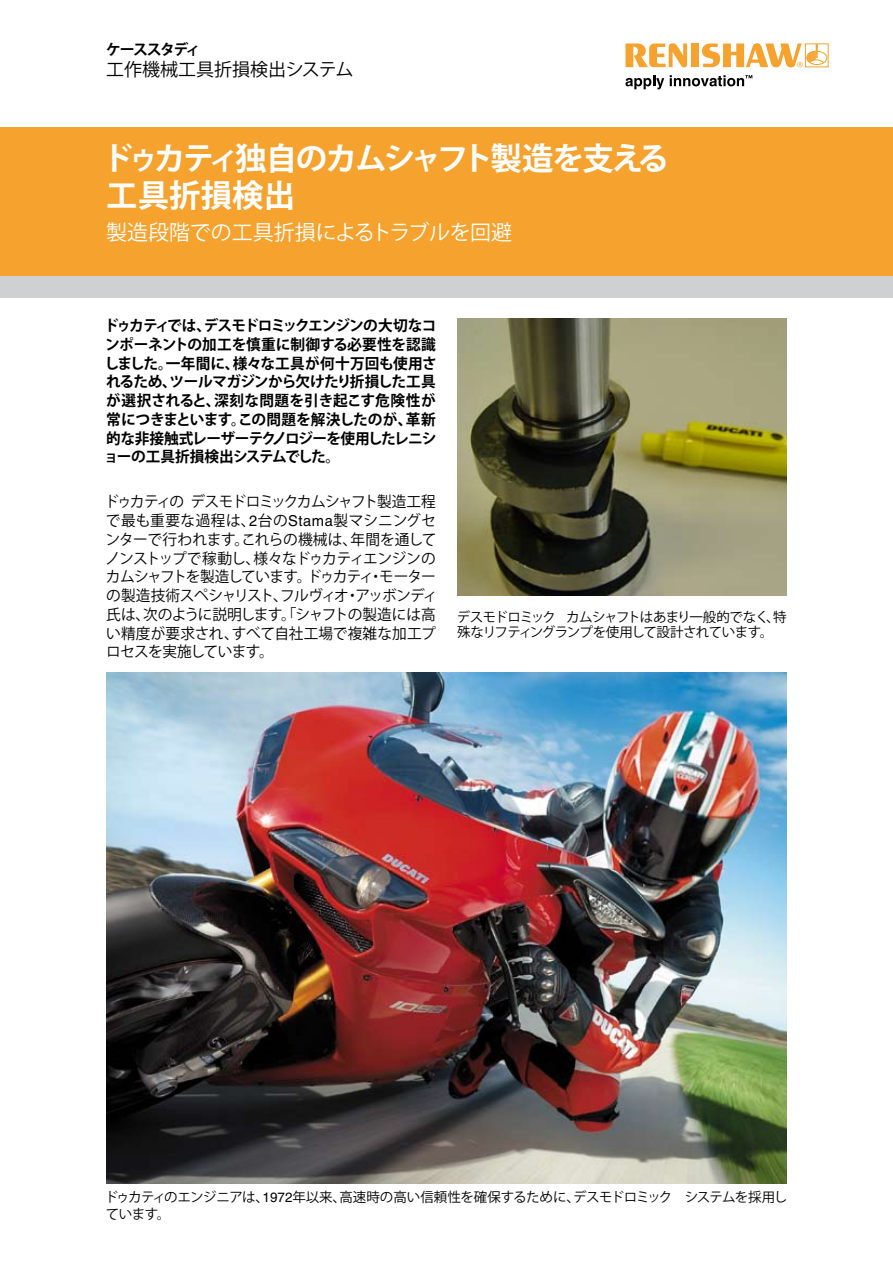
<style>
.page{position:relative;width:893px;height:1263px;background:#fff}
.page>*{position:absolute;margin:0;border:0;box-sizing:border-box;transform-origin:0 0}
.t1{font:700 31.5px/37.5px "Koz Go Pro";letter-spacing:-.065em;color:#fff}
.t2{font:21px "Koz Go Pro";color:#fff}
.t3{font:18px "Koz Go Pro";color:#000}
.t4{font:15px/18.8px "Koz Go Pro";letter-spacing:-.02em;color:#000;text-align:justify}
.t5{font:700 15px/18.8px "Koz Go Pro";letter-spacing:-.055em;color:#000;text-align:justify}
.t6{font:700 15px "Koz Go Pro";letter-spacing:-.105em;color:#000}
.t7{font:13.5px/16.5px "Koz Go Pro";letter-spacing:-.04em;color:#000}
.s1{font-family:"Helvetica"}
</style>
<div class="page">
<div style="left:0;top:128px;width:893px;height:149px;background:#f5a32e"></div>
<div style="left:0;top:276px;width:893px;height:22px;background:#cfd0d1"></div>
<svg style="left:626px;top:43px;width:61px;height:24px"></svg>
<div style="left:691px;top:44px;width:8px;height:23px;background:#f5a32e"></div>
<svg style="left:626px;top:75px;width:38px;height:14px"></svg>
<div style="left:806px;top:51px;width:21px;height:14px;border:1px solid #f5a32e;border-radius:50%"></div>
<svg style="left:702px;top:43px;width:122px;height:24px"></svg>
<svg style="left:670px;top:75px;width:82px;height:11px"></svg>
<img style="left:106px;top:673px;width:681px;height:510px">
<img style="left:457px;top:319px;width:330px;height:276px">
<p class="t6" style="left:106px;top:39px;width:96px">ケーススタディ</p>
<p class="t3" style="left:106px;top:58px;width:249px">工作機械工具折損検出システム</p>
<h1 class="t1" style="left:102px;top:142px;width:569px">ドゥカティ独自のカムシャフト製造を支える工具折損検出</h1>
<h2 class="t2" style="left:106px;top:219px;width:407px">製造段階での工具折損によるトラブルを回避</h2>
<p class="t5" style="left:104px;top:317px;width:334px">ドゥカティでは、デスモドロミックエンジンの大切なコンポーネントの加工を慎重に制御する必要性を認識しました。一年間に、様々な工具が何十万回も使用されるため、ツールマガジンから欠けたり折損した工具が選択されると、深刻な問題を引き起こす危険性が常につきまといます。この問題を解決したのが、革新的な非接触式レーザーテクノロジーを使用したレニショーの工具折損検出システムでした。</p>
<p class="t4" style="left:105px;top:493px;width:334px">ドゥカティの デスモドロミックカムシャフト製造工程で最も重要な過程は、<span class="s1">2</span>台の<span class="s1">Stama</span>製マシニングセンターで行われます。これらの機械は、年間を通してノンストップで稼動し、様々なドゥカティエンジンのカムシャフトを製造しています。ドゥカティ・モーターの製造技術スペシャリスト、フルヴィオ・アッボンディ氏は、次のように説明します。「シャフトの製造には高い精度が要求され、すべて自社工場で複雑な加工プロセスを実施しています。</p>
<p class="t7" style="left:457px;top:610px;width:331px;line-height:15px">デスモドロミック カムシャフトはあまり一般的でなく、特殊なリフティングランプを使用して設計されています。</p>
<p class="t7" style="left:105px;top:1189px;width:684px">ドゥカティのエンジニアは、<span class="s1">1972</span>年以来、高速時の高い信頼性を確保するために、デスモドロミック システムを採用しています。</p>
</div>
